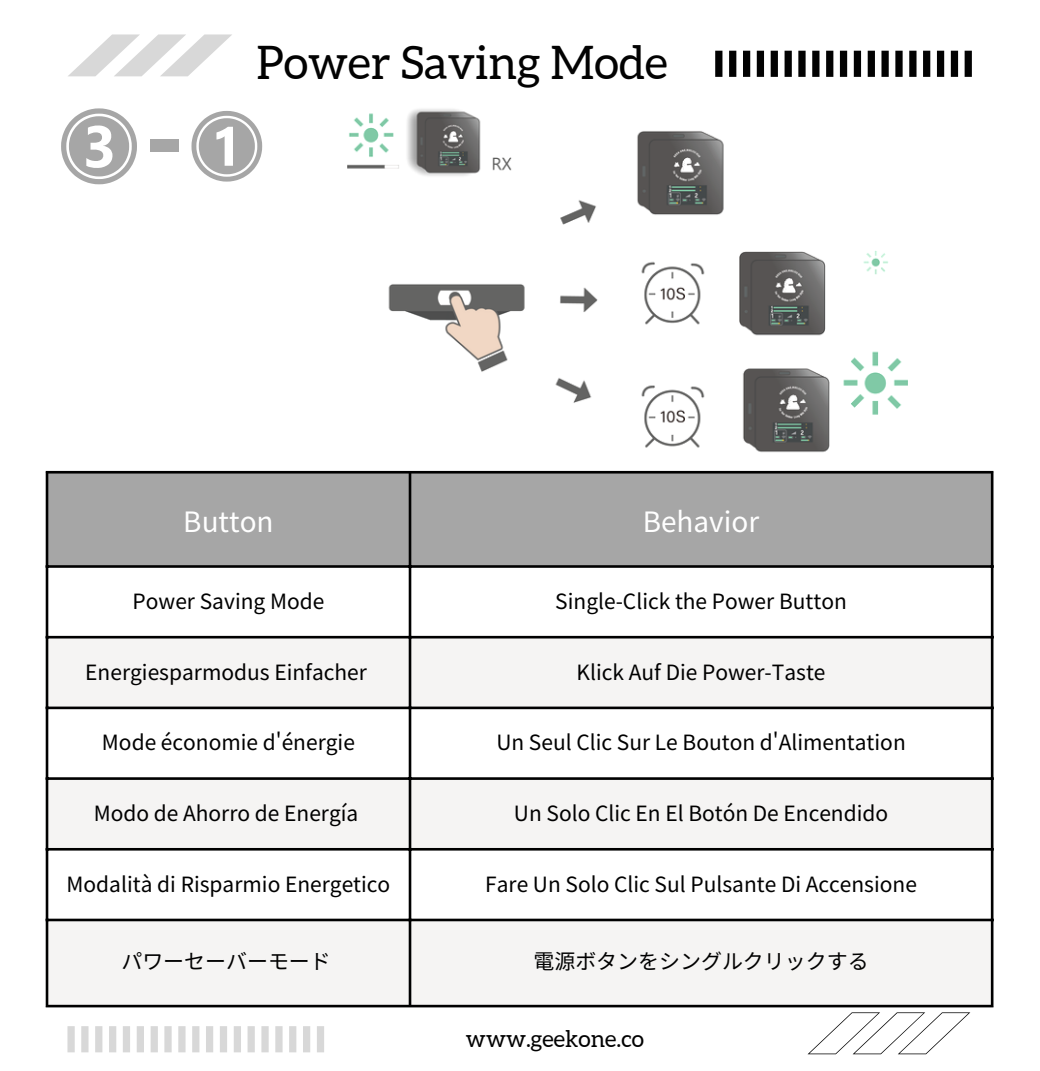
<style>
.page{position:relative;width:1040px;height:1071px;background:#fff}
.page>*{position:absolute;margin:0;border:0;box-sizing:border-box;transform-origin:0 0}
.t1{font:46.2px "Aleo";color:#020202}
.t2{font:28px "Noto Sans TC";color:#fff}
.t3{font:23.1px "Aleo";color:#020202}
.t4{font:21px "Noto Sans TC";color:#000}
</style>
<div class="page">
<svg style="left:715px;top:51px;width:257px;height:26px"></svg>
<svg style="left:808px;top:1012px;width:162px;height:42px"></svg>
<svg style="left:68px;top:34px;width:164px;height:42px"></svg>
<svg style="left:67px;top:1026px;width:257px;height:26px"></svg>
<svg style="left:61px;top:108px;width:76px;height:76px"></svg>
<img style="left:348px;top:109px;width:560px;height:344px">
<div style="left:48px;top:474px;width:943px;height:91px;background:#a6a6a6"></div>
<svg style="left:48px;top:639px;width:943px;height:366px;fill:#f5f4f3"></svg>
<hr style="left:46px;top:474px;width:2px;height:531px;background:#000">
<hr style="left:409px;top:474px;width:2px;height:531px;background:#000">
<hr style="left:991px;top:474px;width:2px;height:531px;background:#000">
<hr style="left:46px;top:471px;width:947px;height:3px;background:#000">
<hr style="left:46px;top:565px;width:947px;height:3px;background:#000">
<hr style="left:46px;top:636px;width:947px;height:3px;background:#000">
<hr style="left:46px;top:707px;width:947px;height:2px;background:#000">
<hr style="left:46px;top:777px;width:947px;height:3px;background:#000">
<hr style="left:46px;top:848px;width:947px;height:3px;background:#000">
<hr style="left:46px;top:919px;width:947px;height:2px;background:#000">
<hr style="left:46px;top:1005px;width:947px;height:2px;background:#000">
<div style="left:150px;top:139px;width:29px;height:13px;background:#a6a6a6"></div>
<svg style="left:191px;top:111px;width:71px;height:71px"></svg>
<h1 class="t1" style="left:256px;top:37px;width:413px">Power Saving Mode</h1>
<h2 class="t2" style="left:183px;top:500px;width:92px">Button</h2>
<h2 class="t2" style="left:643px;top:500px;width:118px">Behavior</h2>
<p class="t4" style="left:133px;top:584px;width:193px">Power Saving Mode</p>
<p class="t4" style="left:555px;top:584px;width:293px">Single-Click the Power Button</p>
<p class="t4" style="left:85px;top:655px;width:283px">Energiesparmodus Einfacher</p>
<p class="t4" style="left:577px;top:655px;width:250px">Klick Auf Die Power-Taste</p>
<p class="t4" style="left:102px;top:726px;width:255px">Mode économie d'énergie</p>
<p class="t4" style="left:496px;top:726px;width:411px">Un Seul Clic Sur Le Bouton d'Alimentation</p>
<p class="t4" style="left:94px;top:797px;width:266px">Modo de Ahorro de Energía</p>
<p class="t4" style="left:514px;top:797px;width:376px">Un Solo Clic En El Botón De Encendido</p>
<p class="t4" style="left:67px;top:867px;width:325px">Modalità di Risparmio Energetico</p>
<p class="t4" style="left:485px;top:867px;width:433px">Fare Un Solo Clic Sul Pulsante Di Accensione</p>
<p class="t4" style="left:121px;top:945px;width:211px">パワーセーバーモード</p>
<p class="t4" style="left:533px;top:945px;width:337px">電源ボタンをシングルクリックする</p>
<p class="t3" style="left:466px;top:1025px;width:180px">www.geekone.co</p>
</div>
